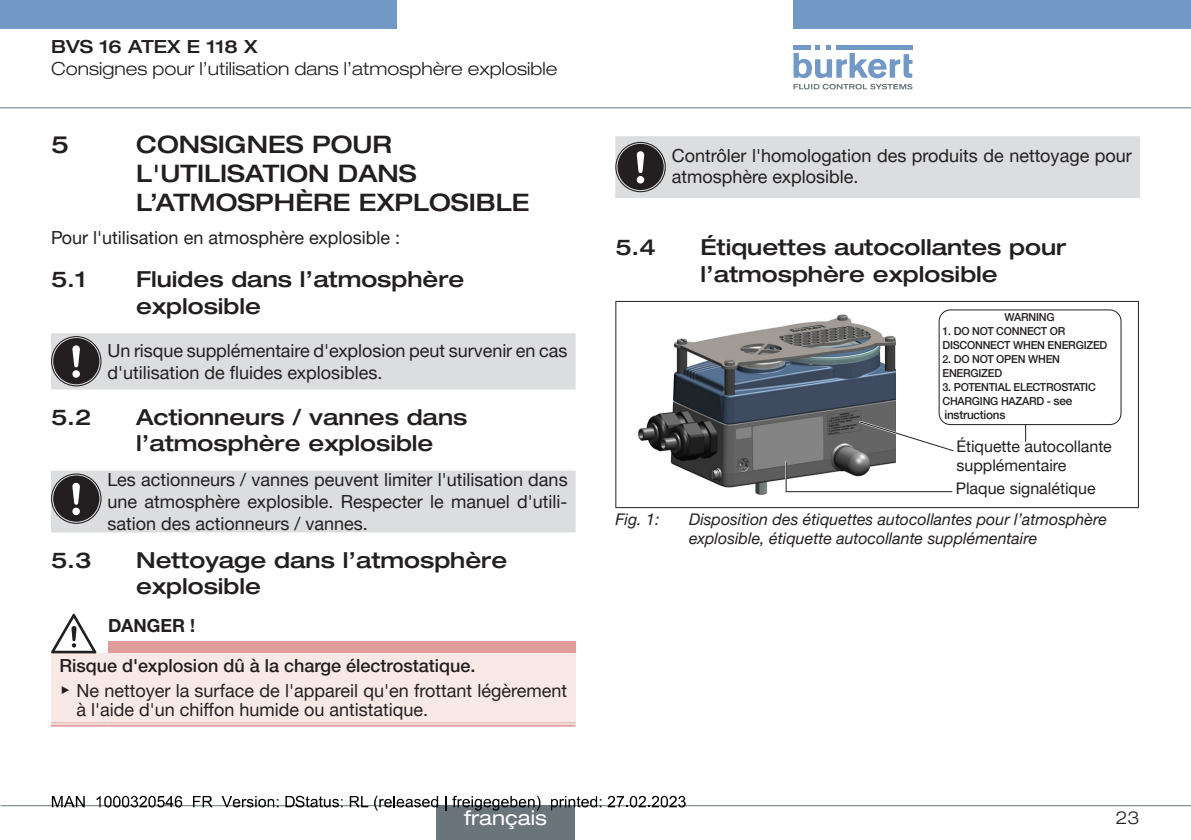
<style>
.page{position:relative;width:1191px;height:840px;background:#fff}
.page>*{position:absolute;margin:0;border:0;box-sizing:border-box;transform-origin:0 0}
.t1{font:500 expanded 24px/28.8px "Helvetica Neue LTW1 G";color:#231f20}
.t2{font:500 expanded 22px/26.4px "Helvetica Neue LTW1 G";color:#231f20}
.t3{font:expanded 20px "Helvetica Neue LTW1 G";color:#fff}
.HI-Text_Blocksatz{font:18px/21.6px "Helvetica Neue LTW1 G";color:#231f20}
.Kopfzeile_rechtsbünd{font:300 expanded 18px "Helvetica Neue LTW1 G";color:#231f20}
.SI-Art{font:500 18px "Helvetica Neue LTW1 G";color:#231f20}
.Fließtext{font:18px "Helvetica Neue LTW1 G";color:#231f20}
.t4{font:500 expanded 18px "Helvetica Neue LTW1 G";color:#231f20}
.SI-Wort{font:700 18px "Helvetica Neue LTW1 G";color:#231f20}
.t5{font:italic 16px/19.2px "Helvetica Neue LTW1 G";color:#231f20}
.Beschriftung{font:16px/19.2px "Helvetica Neue LTW1 G";color:#231f20}
.Fließtext-2{font:500 12px "Helvetica Neue LTW1 G";letter-spacing:-.02em;color:#231f20}
.Fließtext-3{font:500 11px/14px "Helvetica Neue LTW1 G";letter-spacing:-.02em;color:#231f20}
.s1{font-family:"Arial Unicode MS"}
.s2{font-size:12px}
</style>
<div class="page">
<div style="left:0;top:0;width:396px;height:28px;background:#7299c6"></div>
<div style="left:793px;top:0;width:398px;height:28px;background:#7299c6"></div>
<svg style="left:793px;top:45px;width:119px;height:33px"></svg>
<div style="left:836px;top:45px;width:76px;height:5px;background:#7299c6"></div>
<svg style="left:793px;top:84px;width:119px;height:5px"></svg>
<hr style="left:0;top:107px;width:1191px;height:1px;background:#6a747b">
<svg style="left:51px;top:333px;width:524px;height:56px;background:#d1d2d4"></svg>
<svg style="left:51px;top:470px;width:524px;height:62px;background:#d3d3d5"></svg>
<div style="left:108px;top:640px;width:467px;height:13px;background:#df9e9c"></div>
<div style="left:51px;top:653px;width:524px;height:71px;background:#f8e9e7"></div>
<hr style="left:51px;top:722px;width:57px;height:4px;background:#efd1d0">
<hr style="left:108px;top:722px;width:467px;height:4px;background:#efd1d0">
<hr style="left:51px;top:722px;width:57px;height:1px;background:#df9e9c">
<hr style="left:51px;top:724px;width:57px;height:2px;background:#df9e9c">
<hr style="left:108px;top:722px;width:467px;height:1px;background:#df9e9c">
<hr style="left:108px;top:724px;width:467px;height:2px;background:#df9e9c">
<svg style="left:51px;top:613px;width:45px;height:40px"></svg>
<div style="left:615px;top:136px;width:525px;height:62px;background:#dcdddf"></div>
<hr style="left:615px;top:301px;width:524px;height:1px;background:#231f20">
<hr style="left:615px;top:302px;width:1px;height:205px;background:#231f20">
<hr style="left:1138px;top:302px;width:1px;height:205px;background:#231f20">
<hr style="left:615px;top:507px;width:524px;height:1px;background:#231f20">
<img style="left:637px;top:314px;width:258px;height:180px">
<svg style="left:1025px;top:425px;width:1px;height:16px"></svg>
<svg style="left:858px;top:420px;width:96px;height:32px"></svg>
<svg style="left:785px;top:461px;width:168px;height:31px"></svg>
<div style="left:938px;top:309px;width:183px;height:116px;border:1px solid #231f20;border-radius:11px"></div>
<hr style="left:1px;top:804px;width:1190px;height:1px;background:#6a747b">
<div style="left:436px;top:805px;width:139px;height:34px;background:#6a747b"></div>
<svg style="left:52px;top:796px;width:33px;height:10px"></svg>
<svg style="left:96px;top:795px;width:86px;height:12px"></svg>
<svg style="left:193px;top:796px;width:20px;height:10px"></svg>
<svg style="left:222px;top:796px;width:56px;height:11px"></svg>
<svg style="left:285px;top:795px;width:57px;height:12px"></svg>
<svg style="left:350px;top:796px;width:18px;height:10px"></svg>
<svg style="left:374px;top:795px;width:64px;height:15px"></svg>
<svg style="left:445px;top:796px;width:1px;height:14px"></svg>
<svg style="left:452px;top:795px;width:88px;height:15px"></svg>
<svg style="left:551px;top:796px;width:50px;height:14px"></svg>
<svg style="left:607px;top:795px;width:78px;height:12px"></svg>
<p class="t4" style="left:51px;top:35px;width:208px">BVS 16 ATEX E 118 X</p>
<p class="Kopfzeile_rechtsbünd" style="left:51px;top:58px;width:508px">Consignes pour l’utilisation dans l’atmosphère explosible</p>
<p class="t1" style="left:51px;top:129px;width:19px">5</p>
<p class="t1" style="left:136px;top:129px;width:395px">CONSIGNES POUR<br>L'UTILISATION DANS<br>L’ATMOSPHÈRE EXPLOSIBLE</p>
<p class="Fließtext" style="left:51px;top:226px;width:350px">Pour l'utilisation en atmosphère explosible :</p>
<p class="t2" style="left:51px;top:265px;width:37px">5.1</p>
<p class="t2" style="left:136px;top:265px;width:330px">Fluides dans l’atmosphère explosible</p>
<p class="HI-Text_Blocksatz" style="left:107px;top:339px;width:461px">Un risque supplémentaire d'explosion peut survenir en cas d'utilisation de fluides explosibles.</p>
<p class="t2" style="left:51px;top:403px;width:42px">5.2</p>
<p class="t2" style="left:136px;top:403px;width:333px">Actionneurs / vannes dans l’atmosphère explosible</p>
<p class="HI-Text_Blocksatz" style="left:107px;top:469px;width:462px;text-align:justify">Les actionneurs / vannes peuvent limiter l'utilisation dans une atmosphère explosible. Respecter le manuel d'utili&shy;sation des actionneurs / vannes.</p>
<p class="t2" style="left:51px;top:546px;width:42px">5.3</p>
<p class="t2" style="left:136px;top:546px;width:373px">Nettoyage dans l’atmosphère explosible</p>
<p class="SI-Wort" style="left:108px;top:614px;width:88px">DANGER !</p>
<p class="SI-Art" style="left:60px;top:654px;width:417px">Risque d'explosion dû à la charge électrostatique.</p>
<p class="HI-Text_Blocksatz" style="left:77px;top:680px;width:492px;line-height:19.2px;text-indent:-17px"><span class="s1">▶</span> Ne nettoyer la surface de l'appareil qu'en frottant légèrement à l'aide d'un chiffon humide ou antistatique.</p>
<p class="t3" style="left:464px;top:805px;width:84px">français</p>
<p class="HI-Text_Blocksatz" style="left:671px;top:144px;width:462px">Contrôler l'homologation des produits de nettoyage pour atmosphère explosible.</p>
<p class="t2" style="left:615px;top:233px;width:42px">5.4</p>
<p class="t2" style="left:700px;top:233px;width:367px">Étiquettes autocollantes pour l’atmosphère explosible</p>
<p class="Fließtext-3" style="left:1004px;top:310px;width:52px">WARNING</p>
<p class="Fließtext-3" style="left:942px;top:324px;width:166px">1. DO NOT CONNECT OR<br>DISCONNECT WHEN ENERGIZED</p>
<p class="Fließtext-3" style="left:942px;top:352px;width:119px">2. DO NOT OPEN WHEN<br>ENERGIZED</p>
<p class="Fließtext-3" style="left:942px;top:380px;width:155px">3. POTENTIAL ELECTROSTATIC<br>CHARGING HAZARD - <span class="s2">see</span></p>
<p class="Fließtext-2" style="left:944px;top:407px;width:63px">instructions</p>
<p class="Beschriftung" style="left:956px;top:436px;width:157px">Étiquette autocollante supplémentaire</p>
<p class="Beschriftung" style="left:955px;top:478px;width:141px">Plaque signalétique</p>
<p class="t5" style="left:615px;top:509px;width:46px">Fig. 1:</p>
<p class="t5" style="left:689px;top:509px;width:419px">Disposition des étiquettes autocollantes pour l’atmosphère explosible, étiquette autocollante supplémentaire</p>
<p class="Kopfzeile_rechtsbünd" style="left:1115px;top:806px;width:26px">23</p>
</div>
